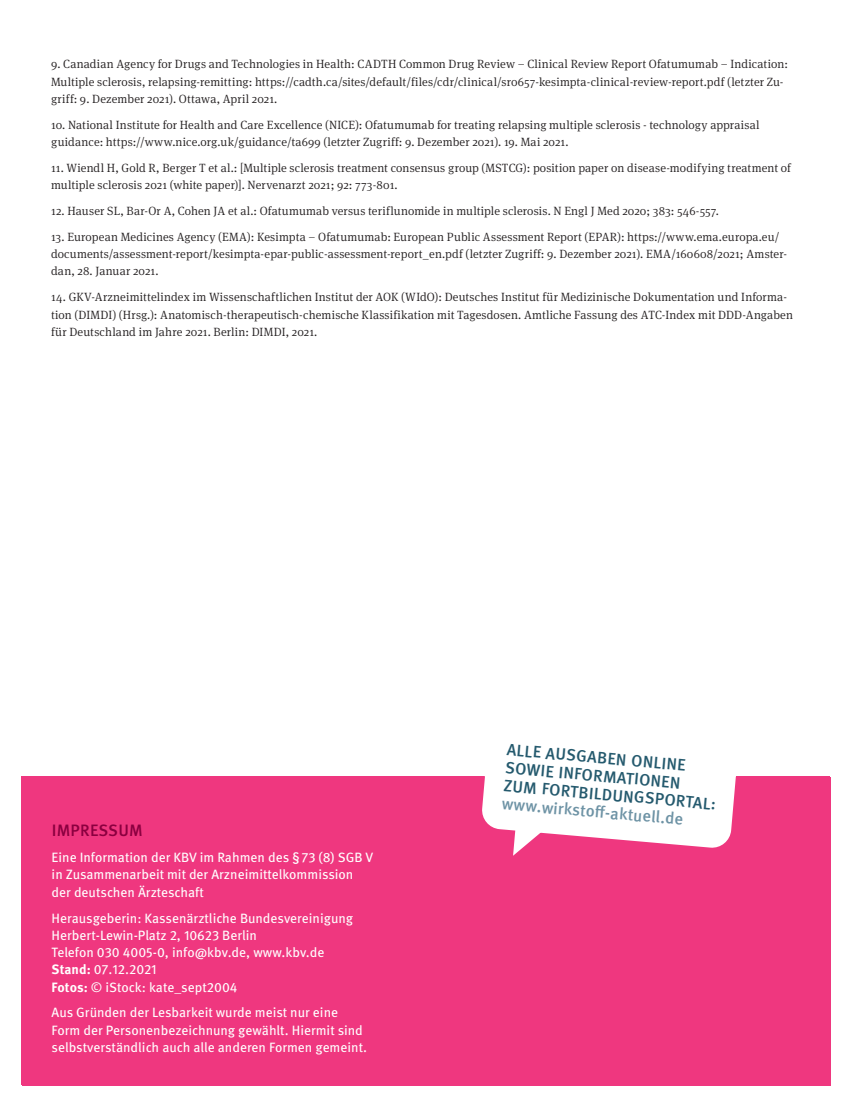
<style>
.page{position:relative;width:851px;height:1106px;background:#fff}
.page>*{position:absolute;margin:0;border:0;box-sizing:border-box;transform-origin:0 0}
.ÜBERSCHRIFT_2_INNEN{font:500 16.5px/18px "Meta Pro";color:#255a6e}
.t1{font:500 16.5px "Meta Pro";color:#6e93a5}
.ÜBERSCHRIFT_2_INNEN-2{font:500 16.5px "Meta Pro";letter-spacing:.015em;color:#8b0040}
.Impressum_Meta_Pro_B{font:13.5px/17.2px "Meta Pro";color:#fff}
.Fließtext_Meta_Serif{font:300 12px/17.2px "Meta Serif OT";letter-spacing:.01em;color:#231f20}
.s1{font-weight:700}
</style>
<div class="page">
<div style="left:22px;top:777px;width:808px;height:308px;background:#ef377f"></div>
<svg style="left:480px;top:776px;width:258px;height:80px"></svg>
<p class="Fließtext_Meta_Serif" style="left:51px;top:55px;width:738px">9. Canadian Agency for Drugs and Technologies in Health: CADTH Common Drug Review – Clinical Review Report Ofatumumab – Indication:<br>Multiple sclerosis, relapsing-remitting: https://cadth.ca/sites/default/files/cdr/clinical/sr0657-kesimpta-clinical-review-report.pdf (letzter Zu&shy;griff: 9. Dezember 2021). Ottawa, April 2021.</p>
<p class="Fließtext_Meta_Serif" style="left:51px;top:116px;width:709px">10. National Institute for Health and Care Excellence (NICE): Ofatumumab for treating relapsing multiple sclerosis - technology appraisal guidance: https://www.nice.org.uk/guidance/ta699 (letzter Zugriff: 9. Dezember 2021). 19. Mai 2021.</p>
<p class="Fließtext_Meta_Serif" style="left:51px;top:159px;width:741px">11. Wiendl H, Gold R, Berger T et al.: [Multiple sclerosis treatment consensus group (MSTCG): position paper on disease-modifying treatment of multiple sclerosis 2021 (white paper)]. Nervenarzt 2021; 92: 773-801.</p>
<p class="Fließtext_Meta_Serif" style="left:51px;top:202px;width:669px">12. Hauser SL, Bar-Or A, Cohen JA et al.: Ofatumumab versus teriflunomide in multiple sclerosis. N Engl J Med 2020; 383: 546-557.</p>
<p class="Fließtext_Meta_Serif" style="left:51px;top:228px;width:737px">13. European Medicines Agency (EMA): Kesimpta – Ofatumumab: European Public Assessment Report (EPAR): https://www.ema.europa.eu/ documents/assessment-report/kesimpta-epar-public-assessment-report_en.pdf (letzter Zugriff: 9. Dezember 2021). EMA/160608/2021; Amster&shy;dan, 28. Januar 2021.</p>
<p class="Fließtext_Meta_Serif" style="left:51px;top:288px;width:743px">14. GKV-Arzneimittelindex im Wissenschaftlichen Institut der AOK (WIdO): Deutsches Institut für Medizinische Dokumentation und Informa&shy;tion (DIMDI) (Hrsg.): Anatomisch-therapeutisch-chemische Klassifikation mit Tagesdosen. Amtliche Fassung des ATC-Index mit DDD-Angaben für Deutschland im Jahre 2021. Berlin: DIMDI, 2021.</p>
<p class="ÜBERSCHRIFT_2_INNEN-2" style="left:52px;top:820px;width:93px">IMPRESSUM</p>
<p class="Impressum_Meta_Pro_B" style="left:52px;top:849px;width:323px">Eine Information der KBV im Rahmen des §73 (8) SGB V</p>
<p class="Impressum_Meta_Pro_B" style="left:52px;top:866px;width:303px">in Zusammenarbeit mit der Arzneimittelkommission</p>
<p class="Impressum_Meta_Pro_B" style="left:52px;top:883px;width:154px">der deutschen Ärzteschaft</p>
<p class="Impressum_Meta_Pro_B" style="left:52px;top:909px;width:303px">Herausgeberin: Kassenärztliche Bundesvereinigung</p>
<p class="Impressum_Meta_Pro_B" style="left:52px;top:927px;width:207px">Herbert-Lewin-Platz 2, 10623 Berlin</p>
<p class="Impressum_Meta_Pro_B" style="left:52px;top:944px;width:274px">Telefon 030 4005-0, info@kbv.de, www.kbv.de</p>
<p class="Impressum_Meta_Pro_B" style="left:52px;top:961px;width:106px"><span class="s1">Stand:</span> 07.12.2021</p>
<p class="Impressum_Meta_Pro_B" style="left:52px;top:978px;width:187px"><span class="s1">Fotos:</span> © iStock: kate_sept2004</p>
<p class="Impressum_Meta_Pro_B" style="left:52px;top:1004px;width:313px">Aus Gründen der Lesbarkeit wurde meist nur eine<br>Form der Personenbezeichnung gewählt. Hiermit sind</p>
<p class="Impressum_Meta_Pro_B" style="left:52px;top:1039px;width:317px">selbstverständlich auch alle anderen Formen gemeint.</p>
<p class="Impressum_Meta_Pro_B" style="left:51px;top:849px;width:303px">in Zusammenarbeit mit der Arzneimittelkommission</p>
<p class="Impressum_Meta_Pro_B" style="left:51px;top:866px;width:154px">der deutschen Ärzteschaft</p>
<p class="Impressum_Meta_Pro_B" style="left:71px;top:909px;width:186px">bert-Lewin-Platz 2, 10623 B rlin</p>
<p class="Impressum_Meta_Pro_B" style="left:51px;top:927px;width:274px">Telefon 030 4005-0, info@kbv.de, www.kbv.de</p>
<p class="Impressum_Meta_Pro_B" style="left:51px;top:944px;width:108px"><span class="s1">Druck:</span> Kern GmbH</p>
<p class="Impressum_Meta_Pro_B" style="left:93px;top:961px;width:27px">10.0</p>
<p class="Impressum_Meta_Pro_B" style="left:144px;top:961px;width:14px">19</p>
<p class="ÜBERSCHRIFT_2_INNEN" style="left:507px;top:741px;width:181px;rotate:5deg">ALLE AUSGABEN ONLINE</p>
<p class="ÜBERSCHRIFT_2_INNEN" style="left:507px;top:745px;width:181px;rotate:5deg">ALLE AUSGABEN ONLINE</p>
<p class="ÜBERSCHRIFT_2_INNEN" style="left:506px;top:759px;width:214px;rotate:5deg">SOWIE INFORMATIONEN<br>ZUM FORTBILDUNGSPORTAL:</p>
<p class="ÜBERSCHRIFT_2_INNEN" style="left:505px;top:763px;width:214px;rotate:5deg">SOWIE INFORMATIONEN<br>ZUM FORTBILDUNGSPORTAL:</p>
<p class="t1" style="left:503px;top:793px;width:183px;rotate:5deg">www.wirkstoff -aktuell.de</p>
<p class="t1" style="left:502px;top:797px;width:183px;rotate:5deg">www.wirkstoff -aktuell.de</p>
</div>
